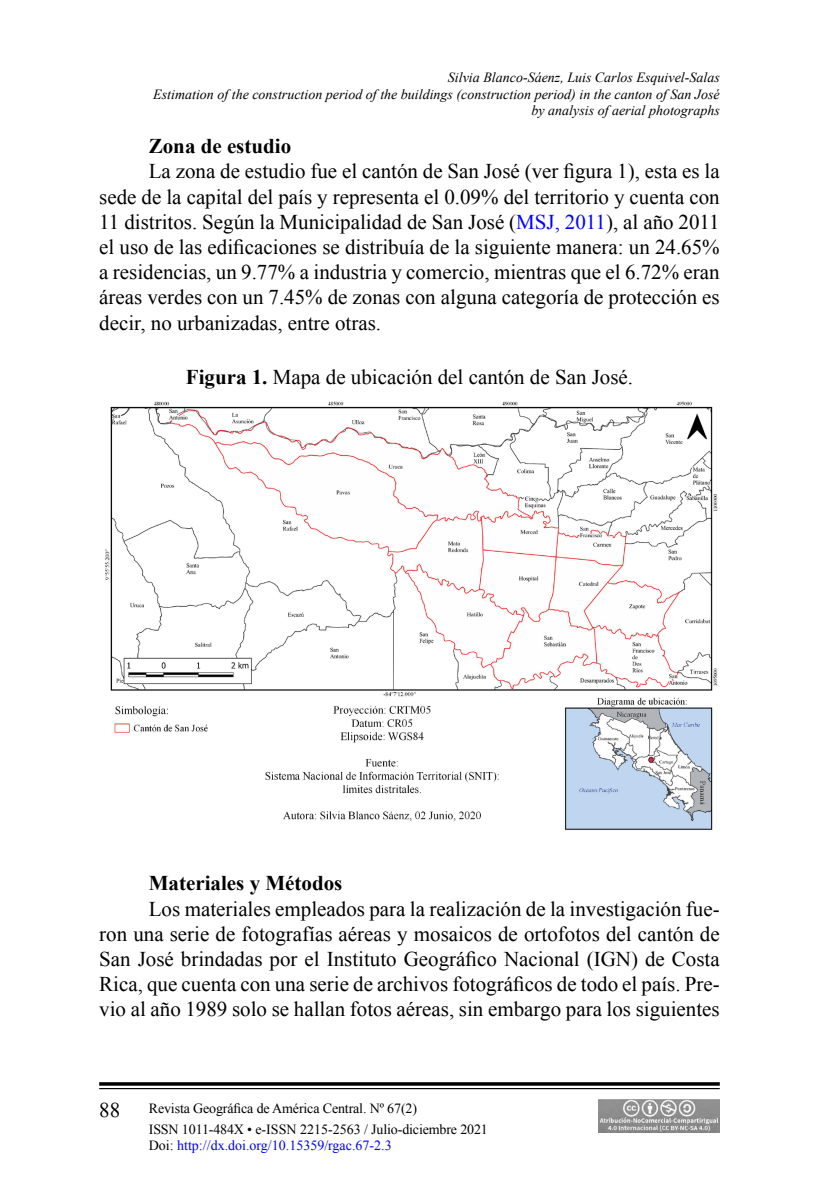
<style>
.page{position:relative;width:819px;height:1197px;background:#fff}
.page>*{position:absolute;margin:0;border:0;box-sizing:border-box;transform-origin:0 0}
.t1{font:21px/25.2px "Times New Roman";color:#000;text-align:justify}
.t2{font:700 21px "Times New Roman";color:#000}
.t3{font:italic 14px/16.8px "Times New Roman";color:#000;text-align:right}
.t4{font:14px/21px "Times New Roman";letter-spacing:-.01em;color:#000}
.t5{font:14px "Times New Roman";color:#00f}
.s1{color:#00f}
.s2{font-weight:700}
.s3{color:#000}
</style>
<div class="page">
<svg style="left:99px;top:1082px;width:621px;height:4px;background:#1f1f1f"></svg>
<hr style="left:99px;top:1088px;width:621px;height:1px;background:#000">
<img style="left:599px;top:1099px;width:121px;height:34px">
<img style="left:105px;top:401px;width:613px;height:429px">
<p class="t3" style="left:153px;top:68px;width:568px">Silvia Blanco-Sáenz, Luis Carlos Esquivel-Salas<br>Estimation of the construction period of the buildings (construction period) in the canton of San José by analysis of aerial photographs</p>
<p class="t2" style="left:149px;top:132px;width:144px">Zona de estudio</p>
<p class="t1" style="left:99px;top:158px;width:622px;text-indent:50px">La zona de estudio fue el cantón de San José (ver figura 1), esta es la sede de la capital del país y representa el 0.09% del territorio y cuenta con 11 distritos. Según la Municipalidad de San José (<span class="s1">MSJ, 2011</span>), al año 2011 el uso de las edificaciones se distribuía de la siguiente manera: un 24.65% a residencias, un 9.77% a industria y comercio, mientras que el 6.72% eran áreas verdes con un 7.45% de zonas con alguna categoría de protección es decir, no urbanizadas, entre otras.</p>
<p class="t1" style="left:186px;top:365px;width:449px"><span class="s2">Figura 1.</span> Mapa de ubicación del cantón de San José.</p>
<p class="t2" style="left:149px;top:869px;width:195px">Materiales y Métodos</p>
<p class="t1" style="left:99px;top:896px;width:622px;text-indent:50px">Los materiales empleados para la realización de la investigación fue&shy;ron una serie de fotografías aéreas y mosaicos de ortofotos del cantón de San José brindadas por el Instituto Geográfico Nacional (IGN) de Costa Rica, que cuenta con una serie de archivos fotográficos de todo el país. Pre&shy;vio al año 1989 solo se hallan fotos aéreas, sin embargo para los siguientes</p>
<p class="t1" style="left:99px;top:1097px;width:22px">88</p>
<p class="t4" style="left:149px;top:1097px;width:341px">Revista Geográfica de América Central. Nº 67(2)<br>ISSN 1011-484X • e-ISSN 2215-2563 / Julio-diciembre 2021</p>
<p class="t5" style="left:149px;top:1136px;width:244px"><span class="s3">Doi:</span> http://dx.doi.org/10.15359/rgac.67-2.3</p>
</div>
